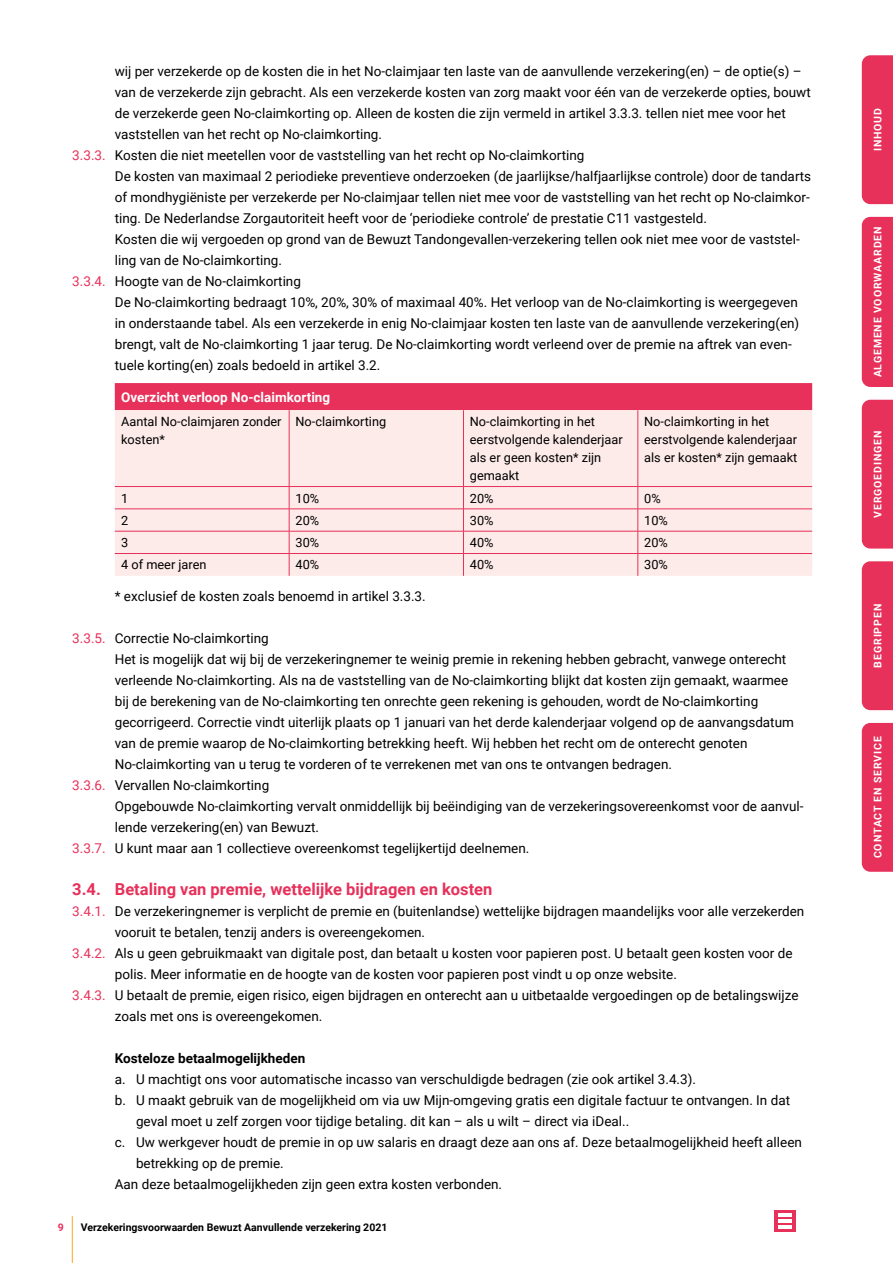
<style>
.page{position:relative;width:893px;height:1263px;background:#fff}
.page>*{position:absolute;margin:0;border:0;box-sizing:border-box;transform-origin:0 0}
.t1{font:700 16.5px "Roboto";color:#e7305a}
.t2{font:13.5px "Roboto";color:#000}
.t3{font:700 13.5px "Roboto";color:#fff}
.t4{font:700 13.5px "Roboto";color:#000}
.t5{font:12.75px/18px "Roboto";color:#000}
.t6{font:700 10.5px "Roboto";letter-spacing:.085em;color:#fff}
.t7{font:700 10.5px "Roboto";color:#000}
.t8{font:700 10.5px "Roboto";color:#e7305a}
.s1{color:#e7305a}
</style>
<div class="page">
<div style="left:115px;top:383px;width:697px;height:27px;background:#e7305a"></div>
<div style="left:115px;top:410px;width:697px;height:166px;background:#fdebe9"></div>
<hr style="left:289px;top:410px;width:1px;height:76px;background:#e7305a">
<hr style="left:463px;top:410px;width:1px;height:76px;background:#e7305a">
<hr style="left:638px;top:410px;width:1px;height:76px;background:#e7305a">
<hr style="left:115px;top:486px;width:174px;height:1px;background:#e7305a">
<hr style="left:289px;top:486px;width:174px;height:1px;background:#e7305a">
<hr style="left:463px;top:486px;width:175px;height:1px;background:#e7305a">
<hr style="left:638px;top:486px;width:174px;height:1px;background:#e7305a">
<hr style="left:115px;top:509px;width:174px;height:1px;background:#e7305a">
<hr style="left:289px;top:509px;width:174px;height:1px;background:#e7305a">
<hr style="left:463px;top:509px;width:175px;height:1px;background:#e7305a">
<hr style="left:638px;top:509px;width:174px;height:1px;background:#e7305a">
<hr style="left:115px;top:531px;width:174px;height:1px;background:#e7305a">
<hr style="left:289px;top:531px;width:174px;height:1px;background:#e7305a">
<hr style="left:463px;top:531px;width:175px;height:1px;background:#e7305a">
<hr style="left:638px;top:531px;width:174px;height:1px;background:#e7305a">
<hr style="left:115px;top:553px;width:174px;height:1px;background:#e7305a">
<hr style="left:289px;top:553px;width:174px;height:1px;background:#e7305a">
<svg style="left:289px;top:487px;width:1px;height:89px"></svg>
<hr style="left:463px;top:553px;width:175px;height:1px;background:#e7305a">
<svg style="left:463px;top:487px;width:1px;height:89px"></svg>
<hr style="left:638px;top:553px;width:174px;height:1px;background:#e7305a">
<svg style="left:638px;top:487px;width:1px;height:89px"></svg>
<hr style="left:72px;top:1216px;width:1px;height:47px;background:#f8aa23">
<div style="left:862px;top:723px;width:31px;height:149px;background:#e7305a"></div>
<div style="left:862px;top:561px;width:31px;height:149px;background:#e7305a"></div>
<div style="left:862px;top:217px;width:31px;height:170px;background:#e7305a"></div>
<div style="left:862px;top:400px;width:31px;height:149px;background:#e7305a"></div>
<div style="left:862px;top:55px;width:31px;height:149px;background:#e7305a"></div>
<svg style="left:774px;top:1210px;width:21px;height:22px"></svg>
<svg style="left:778px;top:1214px;width:13px;height:14px"></svg>
<p class="t2" style="left:115px;top:62px;width:688px">wij per verzekerde op de kosten die in het No-claimjaar ten laste van de aanvullende verzekering(en) – de optie(s) –</p>
<p class="t2" style="left:115px;top:83px;width:697px">van de verzekerde zijn gebracht. Als een verzekerde kosten van zorg maakt voor één van de verzekerde opties, bouwt</p>
<p class="t2" style="left:115px;top:104px;width:672px">de verzekerde geen No-claimkorting op. Alleen de kosten die zijn vermeld in artikel 3.3.3. tellen niet mee voor het</p>
<p class="t2" style="left:115px;top:125px;width:269px">vaststellen van het recht op No-claimkorting.</p>
<p class="t2" style="left:72px;top:146px;width:514px"><span class="s1">3.3.3.</span> Kosten die niet meetellen voor de vaststelling van het recht op No-claimkorting</p>
<p class="t2" style="left:115px;top:167px;width:698px">De kosten van maximaal 2 periodieke preventieve onderzoeken (de jaarlijkse/halfjaarlijkse controle) door de tandarts</p>
<p class="t2" style="left:115px;top:188px;width:696px">of mondhygiëniste per verzekerde per No-claimjaar tellen niet mee voor de vaststelling van het recht op No-claimkor-</p>
<p class="t2" style="left:115px;top:209px;width:594px">ting. De Nederlandse Zorgautoriteit heeft voor de ‘periodieke controle’ de prestatie C11 vastgesteld.</p>
<p class="t2" style="left:115px;top:230px;width:686px">Kosten die wij vergoeden op grond van de Bewuzt Tandongevallen-verzekering tellen ook niet mee voor de vaststel-</p>
<p class="t2" style="left:115px;top:251px;width:169px">ling van de No-claimkorting.</p>
<p class="t2" style="left:72px;top:272px;width:230px"><span class="s1">3.3.4.</span> Hoogte van de No-claimkorting</p>
<p class="t2" style="left:115px;top:293px;width:684px">De No-claimkorting bedraagt 10%, 20%, 30% of maximaal 40%. Het verloop van de No-claimkorting is weergegeven</p>
<p class="t2" style="left:115px;top:314px;width:686px">in onderstaande tabel. Als een verzekerde in enig No-claimjaar kosten ten laste van de aanvullende verzekering(en)</p>
<p class="t2" style="left:115px;top:335px;width:678px">brengt, valt de No-claimkorting 1 jaar terug. De No-claimkorting wordt verleend over de premie na aftrek van even-</p>
<p class="t2" style="left:115px;top:356px;width:267px">tuele korting(en) zoals bedoeld in artikel 3.2.</p>
<p class="t3" style="left:121px;top:387px;width:211px">Overzicht verloop No-claimkorting</p>
<p class="t5" style="left:121px;top:412px;width:162px">Aantal No-claimjaren zonder kosten*</p>
<p class="t5" style="left:296px;top:412px;width:92px">No-claimkorting</p>
<p class="t5" style="left:470px;top:412px;width:154px">No-claimkorting in het eerstvolgende kalenderjaar als er geen kosten* zijn gemaakt</p>
<p class="t5" style="left:644px;top:412px;width:155px">No-claimkorting in het eerstvolgende kalenderjaar als er kosten* zijn gemaakt</p>
<p class="t5" style="left:121px;top:488px;width:9px">1</p>
<p class="t5" style="left:296px;top:488px;width:25px">10%</p>
<p class="t5" style="left:470px;top:488px;width:25px">20%</p>
<p class="t5" style="left:644px;top:488px;width:18px">0%</p>
<p class="t5" style="left:121px;top:511px;width:9px">2</p>
<p class="t5" style="left:296px;top:511px;width:25px">20%</p>
<p class="t5" style="left:470px;top:511px;width:25px">30%</p>
<p class="t5" style="left:644px;top:511px;width:25px">10%</p>
<p class="t5" style="left:121px;top:533px;width:9px">3</p>
<p class="t5" style="left:296px;top:533px;width:25px">30%</p>
<p class="t5" style="left:470px;top:533px;width:25px">40%</p>
<p class="t5" style="left:644px;top:533px;width:25px">20%</p>
<p class="t5" style="left:121px;top:555px;width:87px">4 of meer jaren</p>
<p class="t5" style="left:296px;top:555px;width:25px">40%</p>
<p class="t5" style="left:470px;top:555px;width:25px">40%</p>
<p class="t5" style="left:644px;top:555px;width:25px">30%</p>
<p class="t2" style="left:115px;top:587px;width:312px">* exclusief de kosten zoals benoemd in artikel 3.3.3.</p>
<p class="t2" style="left:72px;top:629px;width:198px"><span class="s1">3.3.5.</span> Correctie No-claimkorting</p>
<p class="t2" style="left:115px;top:650px;width:673px">Het is mogelijk dat wij bij de verzekeringnemer te weinig premie in rekening hebben gebracht, vanwege onterecht</p>
<p class="t2" style="left:115px;top:671px;width:675px">verleende No-claimkorting. Als na de vaststelling van de No-claimkorting blijkt dat kosten zijn gemaakt, waarmee</p>
<p class="t2" style="left:115px;top:692px;width:645px">bij de berekening van de No-claimkorting ten onrechte geen rekening is gehouden, wordt de No-claimkorting</p>
<p class="t2" style="left:115px;top:713px;width:681px">gecorrigeerd. Correctie vindt uiterlijk plaats op 1 januari van het derde kalenderjaar volgend op de aanvangsdatum</p>
<p class="t2" style="left:115px;top:734px;width:634px">van de premie waarop de No-claimkorting betrekking heeft. Wij hebben het recht om de onterecht genoten</p>
<p class="t2" style="left:115px;top:755px;width:559px">No-claimkorting van u terug te vorderen of te verrekenen met van ons te ontvangen bedragen.</p>
<p class="t2" style="left:72px;top:776px;width:198px"><span class="s1">3.3.6.</span> Vervallen No-claimkorting</p>
<p class="t2" style="left:115px;top:797px;width:690px">Opgebouwde No-claimkorting vervalt onmiddellijk bij beëindiging van de verzekeringsovereenkomst voor de aanvul-</p>
<p class="t2" style="left:115px;top:818px;width:206px">lende verzekering(en) van Bewuzt.</p>
<p class="t2" style="left:72px;top:839px;width:459px"><span class="s1">3.3.7.</span> U kunt maar aan 1 collectieve overeenkomst tegelijkertijd deelnemen.</p>
<p class="t1" style="left:72px;top:878px;width:422px">3.4. Betaling van premie, wettelijke bijdragen en kosten</p>
<p class="t2" style="left:72px;top:902px;width:734px"><span class="s1">3.4.1.</span> De verzekeringnemer is verplicht de premie en (buitenlandse) wettelijke bijdragen maandelijks voor alle verzekerden</p>
<p class="t2" style="left:115px;top:923px;width:312px">vooruit te betalen, tenzij anders is overeengekomen.</p>
<p class="t2" style="left:72px;top:944px;width:722px"><span class="s1">3.4.2.</span> Als u geen gebruikmaakt van digitale post, dan betaalt u kosten voor papieren post. U betaalt geen kosten voor de</p>
<p class="t2" style="left:115px;top:965px;width:564px">polis. Meer informatie en de hoogte van de kosten voor papieren post vindt u op onze website.</p>
<p class="t2" style="left:72px;top:986px;width:728px"><span class="s1">3.4.3.</span> U betaalt de premie, eigen risico, eigen bijdragen en onterecht aan u uitbetaalde vergoedingen op de betalingswijze</p>
<p class="t2" style="left:115px;top:1007px;width:209px">zoals met ons is overeengekomen.</p>
<p class="t4" style="left:115px;top:1049px;width:192px">Kosteloze betaalmogelijkheden</p>
<p class="t2" style="left:115px;top:1070px;width:583px">a. U machtigt ons voor automatische incasso van verschuldigde bedragen (zie ook artikel 3.4.3).</p>
<p class="t2" style="left:115px;top:1091px;width:677px">b. U maakt gebruik van de mogelijkheid om via uw Mijn-omgeving gratis een digitale factuur te ontvangen. In dat</p>
<p class="t2" style="left:136px;top:1112px;width:495px">geval moet u zelf zorgen voor tijdige betaling. dit kan – als u wilt – direct via iDeal..</p>
<p class="t2" style="left:115px;top:1133px;width:689px">c. Uw werkgever houdt de premie in op uw salaris en draagt deze aan ons af. Deze betaalmogelijkheid heeft alleen</p>
<p class="t2" style="left:136px;top:1154px;width:149px">betrekking op de premie.</p>
<p class="t2" style="left:115px;top:1175px;width:389px">Aan deze betaalmogelijkheden zijn geen extra kosten verbonden.</p>
<p class="t8" style="left:58px;top:1220px;width:8px">9</p>
<p class="t7" style="left:81px;top:1220px;width:308px">Verzekeringsvoorwaarden Bewuzt Aanvullende verzekering 2021</p>
<p class="t6" style="left:870px;top:151px;width:45px;rotate:-90deg">INHOUD</p>
<p class="t6" style="left:870px;top:377px;width:153px;rotate:-90deg">ALGEMENE VOORWAARDEN</p>
<p class="t6" style="left:870px;top:518px;width:89px;rotate:-90deg">VERGOEDINGEN</p>
<p class="t6" style="left:870px;top:667px;width:65px;rotate:-90deg">BEGRIPPEN</p>
<p class="t6" style="left:870px;top:858px;width:123px;rotate:-90deg">CONTACT EN SERVICE</p>
</div>
